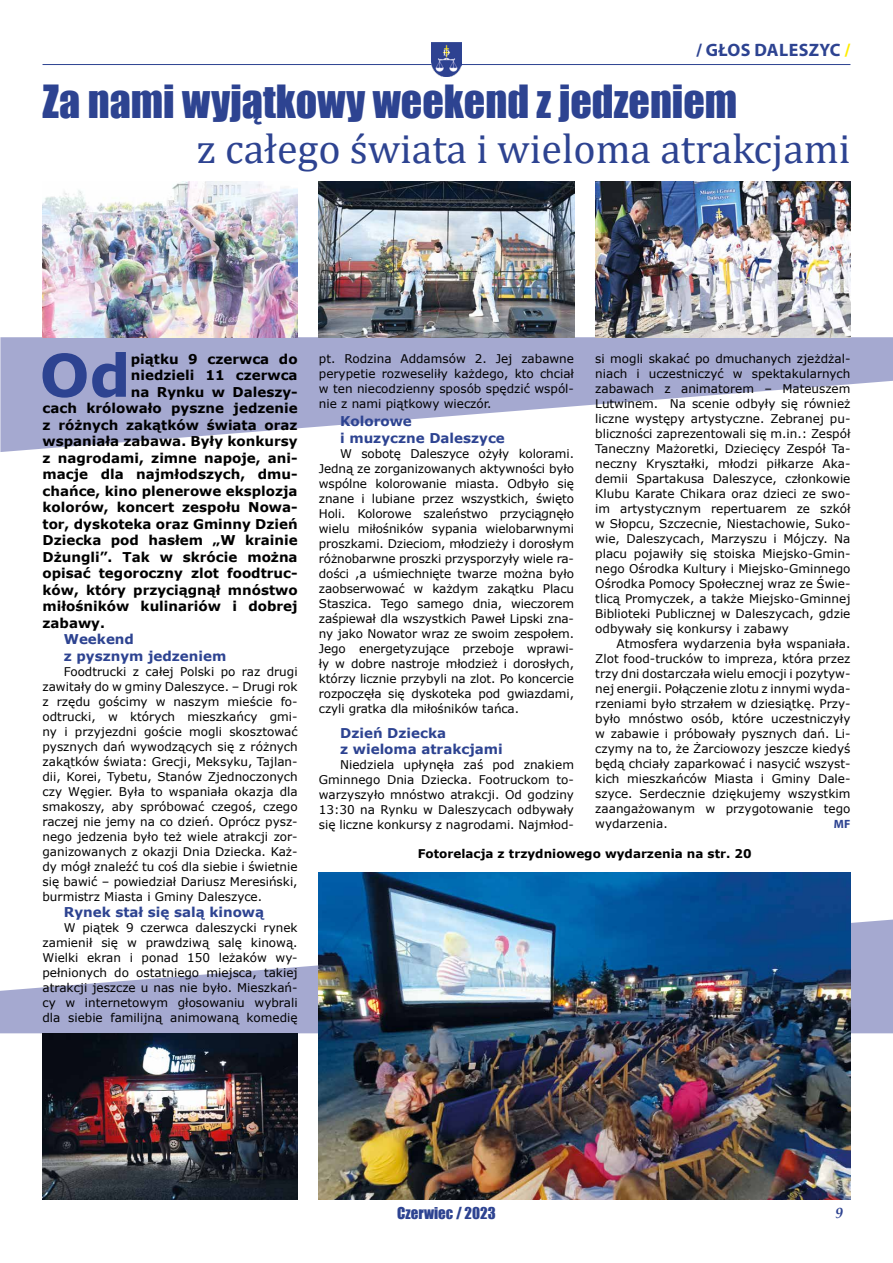
<style>
.page{position:relative;width:893px;height:1263px;background:#fff}
.page>*{position:absolute;margin:0;border:0;box-sizing:border-box;transform-origin:0 0}
.t1{font:700 58.95px "Verdana";color:#2d4391}
.t2{font:42px "Impact";color:#2d4391}
.t3{font:42px "Cambria";color:#2d4391}
.t4{font:700 18px "Myriad Pro";letter-spacing:.02em;color:#2d4391}
.t5{font:15px "Impact";color:#2d4391}
.t6{font:italic 700 15px "Palatino Linotype";color:#2d4391}
.t7{font:700 13.5px "Verdana";color:#000}
.t8{font:700 13.5px/16.5px "Verdana";color:#2d4391}
.t9{font:12px/15px "Verdana";color:#000;text-align:justify}
.t10{font:700 12px "Verdana";color:#000}
.t11{font:700 12px "Myriad Pro";color:#2d4391}
.s1{color:#ffed00}
</style>
<div class="page">
<hr style="left:43px;top:64px;width:807px;height:1px;background:#2d4391">
<img style="left:432px;top:43px;width:29px;height:34px">
<svg style="left:0;top:918px;width:893px;height:115px;fill:#a5a9d0"></svg>
<svg style="left:0;top:337px;width:893px;height:115px;fill:#a5a9d0"></svg>
<img style="left:43px;top:1033px;width:255px;height:166px">
<img style="left:595px;top:182px;width:255px;height:155px">
<img style="left:319px;top:182px;width:255px;height:155px">
<img style="left:43px;top:182px;width:255px;height:155px">
<img style="left:319px;top:872px;width:531px;height:327px">
<h3 class="t4" style="left:696px;top:38px;width:156px">/ GŁOS DALESZYC <span class="s1">/</span></h3>
<h2 class="t2" style="left:43px;top:69px;width:696px">Za nami wyjątkowy weekend z jedzeniem</h2>
<h2 class="t3" style="left:197px;top:124px;width:655px">z całego świata i wieloma atrakcjami</h2>
<h1 class="t1" style="left:40px;top:334px;width:93px">Od</h1>
<p class="t7" style="left:131px;top:349px;width:168px">piątku 9 czerwca do</p>
<p class="t7" style="left:131px;top:366px;width:168px">niedzieli 11 czerwca</p>
<p class="t7" style="left:131px;top:382px;width:168px">na Rynku w Daleszy-</p>
<p class="t7" style="left:43px;top:399px;width:257px">cach królowało pyszne jedzenie</p>
<p class="t7" style="left:43px;top:415px;width:257px">z różnych zakątków świata oraz</p>
<p class="t7" style="left:43px;top:432px;width:257px">wspaniała zabawa. Były konkursy</p>
<p class="t7" style="left:43px;top:448px;width:257px">z nagrodami, zimne napoje, ani-</p>
<p class="t7" style="left:43px;top:465px;width:257px">macje dla najmłodszych, dmu-</p>
<p class="t7" style="left:43px;top:481px;width:257px">chańce, kino plenerowe eksplozja</p>
<p class="t7" style="left:43px;top:498px;width:257px">kolorów, koncert zespołu Nowa-</p>
<p class="t7" style="left:43px;top:514px;width:257px">tor, dyskoteka oraz Gminny Dzień</p>
<p class="t7" style="left:43px;top:531px;width:257px">Dziecka pod hasłem „W krainie</p>
<p class="t7" style="left:43px;top:547px;width:257px">Dżungli”. Tak w skrócie można</p>
<p class="t7" style="left:43px;top:564px;width:257px">opisać tegoroczny zlot foodtruc-</p>
<p class="t7" style="left:43px;top:580px;width:257px">ków, który przyciągnął mnóstwo</p>
<p class="t7" style="left:43px;top:597px;width:257px">miłośników kulinariów i dobrej</p>
<p class="t7" style="left:43px;top:613px;width:64px">zabawy.</p>
<p class="t8" style="left:64px;top:631px;width:164px">Weekend<br>z pysznym jedzeniem</p>
<p class="t9" style="left:43px;top:664px;width:257px;text-indent:21px">Foodtrucki z całej Polski po raz drugi zawitały do w gminy Daleszyce. – Drugi rok z rzędu gościmy w naszym mieście fo&shy;odtrucki, w których mieszkańcy gmi&shy;ny i przyjezdni goście mogli skosztować pysznych dań wywodzących się z różnych zakątków świata: Grecji, Meksyku, Tajlan&shy;dii, Korei, Tybetu, Stanów Zjednoczonych czy Węgier. Była to wspaniała okazja dla smakoszy, aby spróbować czegoś, czego raczej nie jemy na co dzień. Oprócz pysz&shy;nego jedzenia było też wiele atrakcji zor&shy;ganizowanych z okazji Dnia Dziecka. Każ&shy;dy mógł znaleźć tu coś dla siebie i świetnie się bawić – powiedział Dariusz Meresiński, burmistrz Miasta i Gminy Daleszyce.</p>
<p class="t8" style="left:64px;top:904px;width:202px">Rynek stał się salą kinową</p>
<p class="t9" style="left:43px;top:920px;width:257px;text-indent:21px">W piątek 9 czerwca daleszycki rynek zamienił się w prawdziwą salę kinową.<br>Wielki ekran i ponad 150 leżaków wy&shy;pełnionych do ostatniego miejsca, takiej atrakcji jeszcze u nas nie było. Mieszkań&shy;cy w internetowym głosowaniu wybrali dla siebie familijną animowaną komedię</p>
<p class="t9" style="left:319px;top:351px;width:257px">pt. Rodzina Addamsów 2. Jej zabawne perypetie rozweseliły każdego, kto chciał w ten niecodzienny sposób spędzić wspól&shy;nie z nami piątkowy wieczór.</p>
<p class="t8" style="left:340px;top:413px;width:166px">Kolorowe<br>i muzyczne Daleszyce</p>
<p class="t9" style="left:319px;top:446px;width:257px;text-indent:21px">W sobotę Daleszyce ożyły kolorami.<br>Jedną ze zorganizowanych aktywności było wspólne kolorowanie miasta. Odbyło się znane i lubiane przez wszystkich, święto Holi. Kolorowe szaleństwo przyciągnęło wielu miłośników sypania wielobarwnymi proszkami. Dzieciom, młodzieży i dorosłym różnobarwne proszki przysporzyły wiele ra&shy;dości ,a uśmiechnięte twarze można było zaobserwować w każdym zakątku Placu Staszica. Tego samego dnia, wieczorem zaśpiewał dla wszystkich Paweł Lipski zna&shy;ny jako Nowator wraz ze swoim zespołem.<br>Jego energetyzujące przeboje wprawi&shy;ły w dobre nastroje młodzież i dorosłych, którzy licznie przybyli na zlot. Po koncercie rozpoczęła się dyskoteka pod gwiazdami, czyli gratka dla miłośników tańca.</p>
<p class="t8" style="left:340px;top:724px;width:164px">Dzień Dziecka<br>z wieloma atrakcjami</p>
<p class="t9" style="left:319px;top:757px;width:257px;text-indent:21px">Niedziela upłynęła zaś pod znakiem Gminnego Dnia Dziecka. Footruckom to&shy;warzyszyło mnóstwo atrakcji. Od godziny 13:30 na Rynku w Daleszycach odbywały się liczne konkursy z nagrodami. Najmłod-</p>
<p class="t9" style="left:595px;top:351px;width:257px">si mogli skakać po dmuchanych zjeżdżal&shy;niach i uczestniczyć w spektakularnych zabawach z animatorem – Mateuszem Lutwinem. Na scenie odbyły się również liczne występy artystyczne. Zebranej pu&shy;bliczności zaprezentowali się m.in.: Zespół Taneczny Mażoretki, Dziecięcy Zespół Ta&shy;neczny Kryształki, młodzi piłkarze Aka&shy;demii Spartakusa Daleszyce, członkowie Klubu Karate Chikara oraz dzieci ze swo&shy;im artystycznym repertuarem ze szkół w Słopcu, Szczecnie, Niestachowie, Suko&shy;wie, Daleszycach, Marzyszu i Mójczy. Na placu pojawiły się stoiska Miejsko-Gmin&shy;nego Ośrodka Kultury i Miejsko-Gminnego Ośrodka Pomocy Społecznej wraz ze Świe&shy;tlicą Promyczek, a także Miejsko-Gminnej Biblioteki Publicznej w Daleszycach, gdzie odbywały się konkursy i zabawy</p>
<p class="t9" style="left:595px;top:636px;width:257px;text-indent:21px">Atmosfera wydarzenia była wspaniała.<br>Zlot food-trucków to impreza, która przez trzy dni dostarczała wielu emocji i pozytyw&shy;nej energii. Połączenie zlotu z innymi wyda&shy;rzeniami było strzałem w dziesiątkę. Przy&shy;było mnóstwo osób, które uczestniczyły w zabawie i próbowały pysznych dań. Li&shy;czymy na to, że Żarciowozy jeszcze kiedyś będą chciały zaparkować i nasycić wszyst&shy;kich mieszkańców Miasta i Gminy Dale&shy;szyce. Serdecznie dziękujemy wszystkim zaangażowanym w przygotowanie tego wydarzenia.</p>
<p class="t11" style="left:834px;top:816px;width:18px">MF</p>
<p class="t10" style="left:418px;top:845px;width:335px">Fotorelacja z trzydniowego wydarzenia na str. 20</p>
<p class="t5" style="left:397px;top:1202px;width:100px">Czerwiec / 2023</p>
<p class="t6" style="left:835px;top:1202px;width:9px">9</p>
</div>
